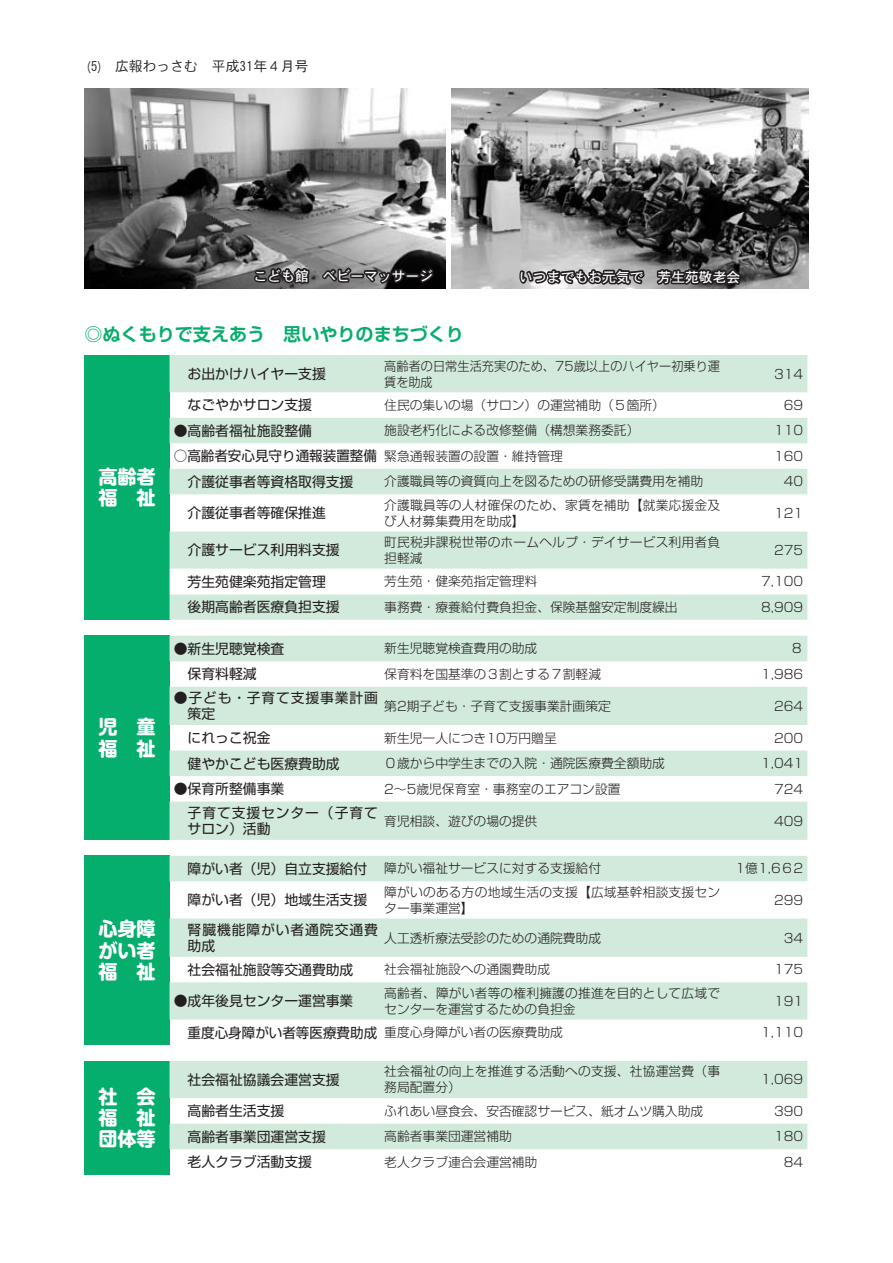
<style>
.page{position:relative;width:893px;height:1263px;background:#fff}
.page>*{position:absolute;margin:0;border:0;box-sizing:border-box;transform-origin:0 0}
.t1{font:700 19.2px/21.3px "Shin M Go Pro";color:#fff}
.t2{font:700 18px "Shin Go Pro De";color:#06ae6e}
.t3{font:13.8px "Shin Go Pro";color:#231f20}
.t4{font:13.8px/15.9px "Shin Go Pro";letter-spacing:.065em;color:#231f20}
.t5{font:13.8px "DFHS Gothic W5 WIN RKSJ H";color:#fff}
.t6{font:13.8px "DFHS Gothic W3 WIN RKSJ H";color:#231f20}
.t7{font:13.8px/15.9px "Shin Go Pro";letter-spacing:.06em;color:#231f20}
.t8{font:300 12.75px/15.9px "Shin Go Pro";color:#231f20}
.t9{font:300 12.75px/15.9px "Shin Go Pro";color:#231f20;scale:.95 1}
.s1{font-family:"Edigai OTF Go Iwata"}
.s2{font-weight:300;font-size:12.75px}
.s3{font-weight:400;font-size:13.8px}
</style>
<div class="page">
<img style="left:451px;top:88px;width:357px;height:200px">
<img style="left:85px;top:88px;width:361px;height:200px">
<div style="left:85px;top:636px;width:85px;height:204px;background:#06ae6e"></div>
<svg style="left:170px;top:636px;width:637px;height:204px;fill:#d1eadb"></svg>
<div style="left:85px;top:856px;width:85px;height:189px;background:#06ae6e"></div>
<svg style="left:170px;top:856px;width:637px;height:163px;fill:#d1eadb"></svg>
<div style="left:85px;top:355px;width:85px;height:265px;background:#06ae6e"></div>
<svg style="left:170px;top:355px;width:637px;height:265px;fill:#d1eadb"></svg>
<svg style="left:170px;top:569px;width:637px;height:25px"></svg>
<div style="left:85px;top:1061px;width:85px;height:114px;background:#06ae6e"></div>
<svg style="left:170px;top:1061px;width:637px;height:88px;fill:#d1eadb"></svg>
<svg style="left:518px;top:257px;width:230px;height:32px;background:#747373"></svg>
<svg style="left:252px;top:265px;width:59px;height:21px"></svg>
<svg style="left:319px;top:264px;width:36px;height:21px"></svg>
<div style="left:350px;top:273px;width:14px;height:5px;border:3px solid #231f20"></div>
<svg style="left:362px;top:267px;width:46px;height:20px"></svg>
<div style="left:405px;top:273px;width:15px;height:5px;border:3px solid #231f20"></div>
<svg style="left:416px;top:265px;width:21px;height:21px"></svg>
<p class="t6" style="left:87px;top:60px;width:223px"><span class="s1">梢</span>5 　広報わっさむ　平成31年４月号</p>
<p class="t5" style="left:254px;top:269px;width:181px">こども館　ベビーマッサージ</p>
<p class="t5" style="left:519px;top:270px;width:223px">いつまでもお元気で　芳生苑敬老会</p>
<h2 class="t2" style="left:85px;top:320px;width:381px">◎ぬくもりで支えあう　思いやりのまちづくり</h2>
<h1 class="t1" style="left:98px;top:464px;width:59px">高齢者福　祉</h1>
<h1 class="t1" style="left:98px;top:714px;width:59px">児　童福　祉</h1>
<h1 class="t1" style="left:98px;top:916px;width:59px;text-align:justify">心身障がい者福　祉</h1>
<h1 class="t1" style="left:98px;top:1083px;width:59px;text-align:justify">社　会福　祉団体等</h1>
<p class="t3" style="left:188px;top:362px;width:140px">お出かけハイヤー支援</p>
<p class="t9" style="left:384px;top:356px;width:355px">高齢者の日常生活充実のため、75歳以上のハイヤー初乗り運賃を助成</p>
<p class="t8" style="left:774px;top:364px;width:31px">314</p>
<p class="t3" style="left:188px;top:394px;width:126px">なごやかサロン支援</p>
<p class="t8" style="left:384px;top:396px;width:282px">住民の集いの場（サロン）の運営補助（５箇所）</p>
<p class="t8" style="left:784px;top:396px;width:21px">69</p>
<p class="t3" style="left:174px;top:419px;width:140px">●高齢者福祉施設整備</p>
<p class="t8" style="left:384px;top:421px;width:257px">施設老朽化による改修整備（構想業務委託）</p>
<p class="t8" style="left:774px;top:421px;width:31px">110</p>
<p class="t3" style="left:174px;top:445px;width:391px">○高齢者安心見守り通報装置整備<span class="s2">緊急通報装置の設置・維持管理</span></p>
<p class="t8" style="left:774px;top:447px;width:31px">160</p>
<p class="t3" style="left:188px;top:470px;width:167px">介護従事者等資格取得支援</p>
<p class="t8" style="left:384px;top:472px;width:320px">介護職員等の資質向上を図るための研修受講費用を補助</p>
<p class="t8" style="left:784px;top:472px;width:21px">40</p>
<p class="t3" style="left:188px;top:502px;width:140px">介護従事者等確保推進</p>
<p class="t8" style="left:384px;top:495px;width:337px">介護職員等の人材確保のため、家賃を補助【就業応援金及び人材募集費用を助成】</p>
<p class="t8" style="left:774px;top:503px;width:31px">121</p>
<p class="t3" style="left:188px;top:539px;width:154px">介護サービス利用料支援</p>
<p class="t8" style="left:384px;top:533px;width:337px">町民税非課税世帯のホームヘルプ・デイサービス利用者負担軽減</p>
<p class="t8" style="left:774px;top:541px;width:31px">275</p>
<p class="t3" style="left:188px;top:570px;width:140px">芳生苑健楽苑指定管理</p>
<p class="t8" style="left:384px;top:572px;width:155px">芳生苑・健楽苑指定管理料</p>
<p class="t8" style="left:761px;top:572px;width:44px">7,100</p>
<p class="t3" style="left:188px;top:596px;width:154px">後期高齢者医療負担支援</p>
<p class="t8" style="left:384px;top:597px;width:295px">事務費・療養給付費負担金、保険基盤安定制度繰出</p>
<p class="t8" style="left:761px;top:597px;width:44px">8,909</p>
<p class="t3" style="left:174px;top:637px;width:112px">●新生児聴覚検査</p>
<p class="t8" style="left:384px;top:639px;width:155px">新生児聴覚検査費用の助成</p>
<p class="t8" style="left:790px;top:639px;width:14px">８</p>
<p class="t3" style="left:188px;top:663px;width:71px">保育料軽減</p>
<p class="t8" style="left:384px;top:664px;width:218px">保育料を国基準の３割とする７割軽減</p>
<p class="t8" style="left:761px;top:664px;width:44px">1,986</p>
<p class="t7" style="left:188px;top:688px;width:192px;text-indent:-14px">●子ども・子育て支援事業計画策定</p>
<p class="t8" style="left:384px;top:696px;width:228px">第2期子ども・子育て支援事業計画策定</p>
<p class="t8" style="left:774px;top:696px;width:31px">264</p>
<p class="t3" style="left:188px;top:726px;width:84px">にれっこ祝金</p>
<p class="t8" style="left:384px;top:728px;width:174px">新生児一人につき10万円贈呈</p>
<p class="t8" style="left:774px;top:728px;width:31px">200</p>
<p class="t3" style="left:188px;top:752px;width:154px">健やかこども医療費助成</p>
<p class="t8" style="left:384px;top:754px;width:282px">０歳から中学生までの入院・通院医療費全額助成</p>
<p class="t8" style="left:761px;top:754px;width:44px">1,041</p>
<p class="t3" style="left:174px;top:777px;width:112px">●保育所整備事業</p>
<p class="t8" style="left:384px;top:779px;width:238px">2～5歳児保育室・事務室のエアコン設置</p>
<p class="t8" style="left:774px;top:779px;width:31px">724</p>
<p class="t4" style="left:188px;top:803px;width:192px">子育て支援センター（子育てサロン）活動</p>
<p class="t8" style="left:384px;top:811px;width:155px">育児相談、遊びの場の提供</p>
<p class="t8" style="left:774px;top:811px;width:31px">409</p>
<p class="t8" style="left:188px;top:859px;width:415px"><span class="s3">障がい者（児）自立支援給付</span> 障がい福祉サービスに対する支援給付</p>
<p class="t8" style="left:736px;top:859px;width:69px">1億1,6６2</p>
<p class="t3" style="left:188px;top:889px;width:181px">障がい者（児）地域生活支援</p>
<p class="t8" style="left:384px;top:882px;width:337px">障がいのある方の地域生活の支援【広域基幹相談支援センター事業運営】</p>
<p class="t8" style="left:774px;top:890px;width:31px">299</p>
<p class="t4" style="left:188px;top:920px;width:192px">腎臓機能障がい者通院交通費助成</p>
<p class="t8" style="left:384px;top:928px;width:218px">人工透析療法受診のための通院費助成</p>
<p class="t8" style="left:784px;top:928px;width:21px">34</p>
<p class="t3" style="left:188px;top:958px;width:167px">社会福祉施設等交通費助成</p>
<p class="t8" style="left:384px;top:960px;width:167px">社会福祉施設への通園費助成</p>
<p class="t8" style="left:774px;top:960px;width:31px">175</p>
<p class="t3" style="left:174px;top:989px;width:181px">●成年後見センター運営事業</p>
<p class="t8" style="left:384px;top:983px;width:337px">高齢者、障がい者等の権利擁護の推進を目的として広域でセンターを運営するための負担金</p>
<p class="t8" style="left:774px;top:991px;width:31px">191</p>
<p class="t3" style="left:188px;top:1021px;width:377px">重度心身障がい者等医療費助成<span class="s2">重度心身障がい者の医療費助成</span></p>
<p class="t8" style="left:761px;top:1023px;width:44px">1,110</p>
<p class="t3" style="left:188px;top:1068px;width:154px">社会福祉協議会運営支援</p>
<p class="t8" style="left:384px;top:1062px;width:337px">社会福祉の向上を推進する活動への支援、社協運営費（事務局配置分）</p>
<p class="t8" style="left:761px;top:1070px;width:44px">1,069</p>
<p class="t3" style="left:188px;top:1100px;width:98px">高齢者生活支援</p>
<p class="t8" style="left:384px;top:1101px;width:320px">ふれあい昼食会、安否確認サービス、紙オムツ購入助成</p>
<p class="t8" style="left:774px;top:1101px;width:31px">390</p>
<p class="t3" style="left:188px;top:1125px;width:140px">高齢者事業団運営支援</p>
<p class="t8" style="left:384px;top:1127px;width:129px">高齢者事業団運営補助</p>
<p class="t8" style="left:774px;top:1127px;width:31px">180</p>
<p class="t3" style="left:188px;top:1151px;width:126px">老人クラブ活動支援</p>
<p class="t8" style="left:384px;top:1152px;width:155px">老人クラブ連合会運営補助</p>
<p class="t8" style="left:784px;top:1152px;width:21px">84</p>
</div>
